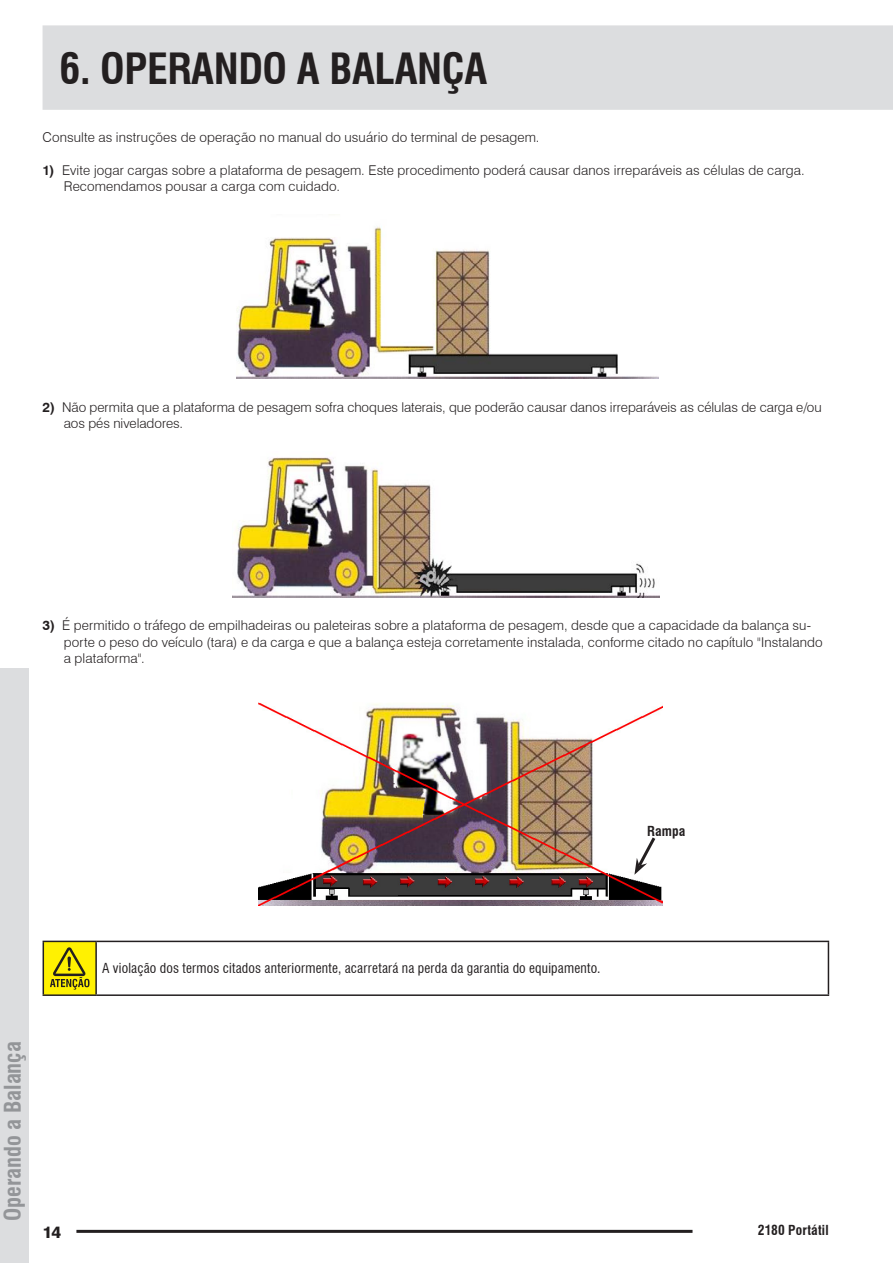
<style>
.page{position:relative;width:893px;height:1263px;background:#fff}
.page>*{position:absolute;margin:0;border:0;box-sizing:border-box;transform-origin:0 0}
.t1{font:700 condensed 42px "Swiss 721 BT";letter-spacing:-.01em;color:#231f20}
.t2{font:700 condensed 22.5px "Swiss 721 BT";color:#939598}
.t3{font:800 16.5px "Swiss 721 BT";color:#231f20}
.Texto{font:300 13.5px/16.5px "Swiss 721 BT";letter-spacing:.005em;color:#231f20}
.Texto_Tabela{font:condensed 13.5px "Swiss 721 BT";letter-spacing:.015em;color:#231f20}
.Texto-2{font:700 condensed 13.5px "Swiss 721 BT";letter-spacing:.015em;color:#231f20}
.s1{font-weight:700}
</style>
<div class="page">
<div style="left:43px;top:25px;width:850px;height:85px;background:#dcdddf"></div>
<div style="left:0;top:668px;width:29px;height:595px;background:#dcdddf"></div>
<hr style="left:76px;top:1230px;width:616px;height:3px;background:#231f20">
<img style="left:237px;top:227px;width:421px;height:152px">
<img style="left:233px;top:457px;width:426px;height:141px">
<img style="left:258px;top:703px;width:404px;height:202px">
<div style="left:43px;top:941px;width:53px;height:54px;background:#fff101"></div>
<hr style="left:43px;top:941px;width:53px;height:1px;background:#231f20">
<hr style="left:43px;top:942px;width:1px;height:52px;background:#231f20">
<hr style="left:96px;top:941px;width:733px;height:1px;background:#231f20">
<hr style="left:95px;top:942px;width:2px;height:52px;background:#231f20">
<hr style="left:828px;top:942px;width:1px;height:52px;background:#231f20">
<hr style="left:43px;top:994px;width:53px;height:2px;background:#231f20">
<hr style="left:96px;top:994px;width:733px;height:2px;background:#231f20">
<svg style="left:50px;top:947px;width:39px;height:42px"></svg>
<svg style="left:634px;top:834px;width:24px;height:41px"></svg>
<p class="t1" style="left:60px;top:44px;width:429px">6. OPERANDO A BALANÇA</p>
<p class="Texto" style="left:43px;top:129px;width:498px">Consulte as instruções de operação no manual do usuário do terminal de pesagem.</p>
<p class="Texto" style="left:64px;top:161px;width:742px;text-indent:-21px"><span class="s1">1)</span> Evite jogar cargas sobre a plataforma de pesagem. Este procedimento poderá causar danos irreparáveis as células de carga.<br>Recomendamos pousar a carga com cuidado.</p>
<p class="Texto" style="left:64px;top:398px;width:759px;text-indent:-21px"><span class="s1">2)</span> Não permita que a plataforma de pesagem sofra choques laterais, que poderão causar danos irreparáveis as células de carga e/ou aos pés niveladores.</p>
<p class="Texto" style="left:64px;top:617px;width:760px;text-indent:-21px"><span class="s1">3)</span> É permitido o tráfego de empilhadeiras ou paleteiras sobre a plataforma de pesagem, desde que a capacidade da balança su&shy;porte o peso do veículo (tara) e da carga e que a balança esteja corretamente instalada, conforme citado no capítulo "Instalando a plataforma".</p>
<p class="Texto-2" style="left:647px;top:823px;width:40px">Rampa</p>
<p class="Texto_Tabela" style="left:102px;top:960px;width:500px">A violação dos termos citados anteriormente, acarretará na perda da garantia do equipamento.</p>
<h2 class="t2" style="left:-1px;top:1221px;width:181px;rotate:-90deg">Operando a Balança</h2>
<p class="t3" style="left:43px;top:1222px;width:20px">14</p>
<p class="Texto-2" style="left:758px;top:1222px;width:72px">2180 Portátil</p>
</div>
